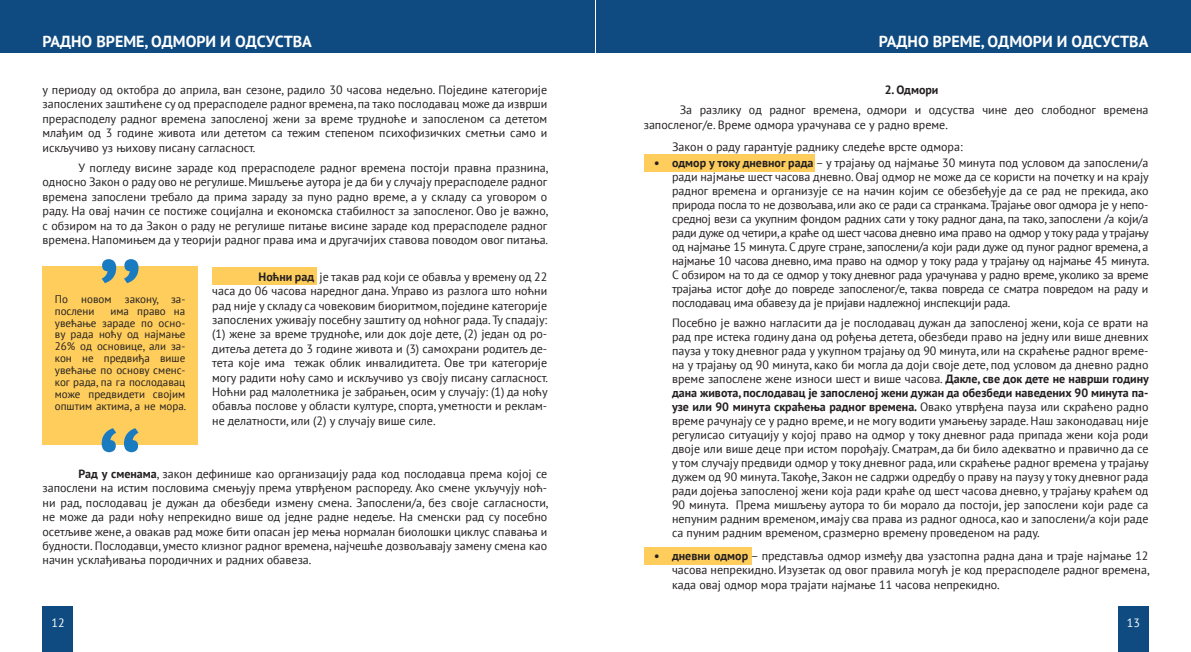
<style>
.page{position:relative;width:1191px;height:652px;background:#fff}
.page>*{position:absolute;margin:0;border:0;box-sizing:border-box;transform-origin:0 0}
.t1{font:700 16px "PT Sans";color:#fff}
.t2{font:12px/14.4px "PT Sans";color:#231f20;text-align:justify}
.t3{font:700 12px "PT Sans";color:#231f20}
.t4{font:12px "PT Sans";color:#fff}
.t5{font:11px/11.9px "PT Sans";color:#231f20}
.s1{font-weight:700}
</style>
<div class="page">
<div style="left:0;top:0;width:595px;height:53px;background:#0f4b81"></div>
<div style="left:596px;top:0;width:595px;height:53px;background:#0f4b81"></div>
<div style="left:43px;top:606px;width:30px;height:46px;background:#0f4b81"></div>
<div style="left:1118px;top:606px;width:30px;height:46px;background:#0f4b81"></div>
<div style="left:643px;top:547px;width:108px;height:17px;background:#fecd5c"></div>
<div style="left:643px;top:154px;width:171px;height:17px;background:#fecd5c"></div>
<div style="left:212px;top:267px;width:105px;height:17px;background:#fecd5c"></div>
<div style="left:42px;top:266px;width:156px;height:179px;background:#fecd5c"></div>
<svg style="left:102px;top:259px;width:36px;height:24px"></svg>
<svg style="left:102px;top:428px;width:36px;height:24px"></svg>
<h1 class="t1" style="left:43px;top:31px;width:271px">РАДНО ВРЕМЕ, ОДМОРИ И ОДСУСТВА</h1>
<p class="t2" style="left:43px;top:82px;width:506px">у периоду од октобра до априла, ван сезоне, радило 30 часова недељно. Поједине категорије запослених заштићене су од прерасподеле радног времена, па тако послодавац може да изврши прерасподелу радног времена запосленој жени за време трудноће и запосленом са дететом млађим од 3 године живота или дететом са тежим степеном психофизичких сметњи само и искључиво уз њихову писану сагласност.</p>
<p class="t2" style="left:43px;top:160px;width:507px;text-indent:36px">У погледу висине зараде код прерасподеле радног времена постоји правна празнина, односно Закон о раду ово не регулише. Мишљење аутора је да би у случају прерасподеле радног времена запослени требало да прима зараду за пуно радно време, а у складу са уговором о раду. На овај начин се постиже социјална и економска стабилност за запосленог. Ово је важно, с обзиром на то да Закон о раду не регулише питање висине зараде код прерасподеле радног времена. Напомињем да у теорији радног права има и другачијих ставова поводом овог питања.</p>
<p class="t2" style="left:212px;top:269px;width:337px;text-indent:46px"><span class="s1">Ноћни рад</span> је такав рад који се обавља у времену од 22 часа до 06 часова наредног дана. Управо из разлога што ноћни рад није у складу са човековим биоритмом, поједине категорије запослених уживају посебну заштиту од ноћног рада. Ту спадају: (1) жене за време трудноће, или док доје дете, (2) један од ро&shy;дитеља детета до 3 године живота и (3) самохрани родитељ де&shy;тета које има тежак облик инвалидитета. Ове три категорије могу радити ноћу само и искључиво уз своју писану сагласност.<br>Ноћни рад малолетника је забрањен, осим у случају: (1) да ноћу обавља послове у области културе, спорта, уметности и реклам&shy;не делатности, или (2) у случају више силе.</p>
<p class="t5" style="left:55px;top:293px;width:132px">По новом закону, за&shy;послени</p>
<p class="t5" style="left:55px;top:305px;width:133px;text-align:justify;text-indent:56px">има право на увећање зараде по осно&shy;ву рада ноћу од најмање 26% од основице, али за&shy;кон не предвиђа више увећање по основу сменс&shy;ког рада, па га послодавац може предвидети својим општим актима, а не мора.</p>
<p class="t2" style="left:43px;top:466px;width:507px;text-indent:36px"><span class="s1">Рад у сменама</span>, закон дефинише као организацију рада код послодавца према којој се запослени на истим пословима смењују према утврђеном распореду. Ако смене укључују ноћ&shy;ни рад, послодавац је дужан да обезбеди измену смена. Запослени/а, без своје сагласности, не може да ради ноћу непрекидно више од једне радне недеље. На сменски рад су посебно осетљиве жене, а овакав рад може бити опасан јер мења нормалан биолошки циклус спавања и будности. Послодавци, уместо клизног радног времена, најчешће дозвољавају замену смена као начин усклађивања породичних и радних обавеза.</p>
<h1 class="t1" style="left:879px;top:31px;width:271px">РАДНО ВРЕМЕ, ОДМОРИ И ОДСУСТВА</h1>
<p class="t3" style="left:884px;top:82px;width:55px">2. Одмори</p>
<p class="t2" style="left:643px;top:103px;width:506px;text-indent:36px">За разлику од радног времена, одмори и одсуства чине део слободног времена запосленог/е. Време одмора урачунава се у радно време.</p>
<p class="t2" style="left:672px;top:139px;width:292px">Закон о раду гарантује раднику следеће врсте одмора:</p>
<p class="t2" style="left:672px;top:155px;width:479px;line-height:14px;text-indent:-18px"><span class="s1">• одмор у току дневног рада</span> – у трајању од најмање 30 минута под условом да запослени/а ради најмање шест часова дневно. Овај одмор не може да се користи на почетку и на крају радног времена и организује се на начин којим се обезбеђује да се рад не прекида, ако природа посла то не дозвољава, или ако се ради са странкама. Трајање овог одмора је у непо&shy;средној вези са укупним фондом радних сати у току радног дана, па тако, запослени /а који/а ради дуже од четири, а краће од шест часова дневно има право на одмор у току рада у трајању од најмање 15 минута. С друге стране, запослени/а који ради дуже од пуног радног времена, а најмање 10 часова дневно, има право на одмор у току рада у трајању од најмање 45 минута.<br>С обзиром на то да се одмор у току дневног рада урачунава у радно време, уколико за време трајања истог дође до повреде запосленог/е, таква повреда се сматра повредом на раду и послодавац има обавезу да је пријави надлежној инспекцији рада.</p>
<p class="t2" style="left:672px;top:315px;width:478px;line-height:14px">Посебно је важно нагласити да је послодавац дужан да запосленој жени, која се врати на рад пре истека годину дана од рођења детета, обезбеди право на једну или више дневних пауза у току дневног рада у укупном трајању од 90 минута, или на скраћење радног време&shy;на у трајању од 90 минута, како би могла да доји своје дете, под условом да дневно радно време запослене жене износи шест и више часова. <span class="s1">Дакле, све док дете не наврши годину дана живота, послодавац је запосленој жени дужан да обезбеди наведених 90 минута па&shy;узе или 90 минута скраћења радног времена.</span> Овако утврђена пауза или скраћено радно време рачунају се у радно време, и не могу водити умањењу зараде. Наш законодавац није регулисао ситуацију у којој право на одмор у току дневног рада припада жени која роди двоје или више деце при истом порођају. Сматрам, да би било адекватно и правично да се у том случају предвиди одмор у току дневног рада, или скраћење радног времена у трајању дужем од 90 минута. Такође, Закон не садржи одредбу о праву на паузу у току дневног рада ради дојења запосленој жени која ради краће од шест часова дневно, у трајању краћем од 90 минута. Према мишљењу аутора то би морало да постоји, јер запослени који раде са непуним радним временом, имају сва права из радног односа, као и запослени/а који раде са пуним радним временом, сразмерно времену проведеном на раду.</p>
<p class="t2" style="left:672px;top:548px;width:479px;text-indent:-18px"><span class="s1">• дневни одмор</span> – представља одмор између два узастопна радна дана и траје најмање 12 часова непрекидно. Изузетак од овог правила могућ је код прерасподеле радног времена, када овај одмор мора трајати најмање 11 часова непрекидно.</p>
<p class="t4" style="left:52px;top:615px;width:15px">12</p>
<p class="t4" style="left:1126px;top:615px;width:15px">13</p>
</div>
